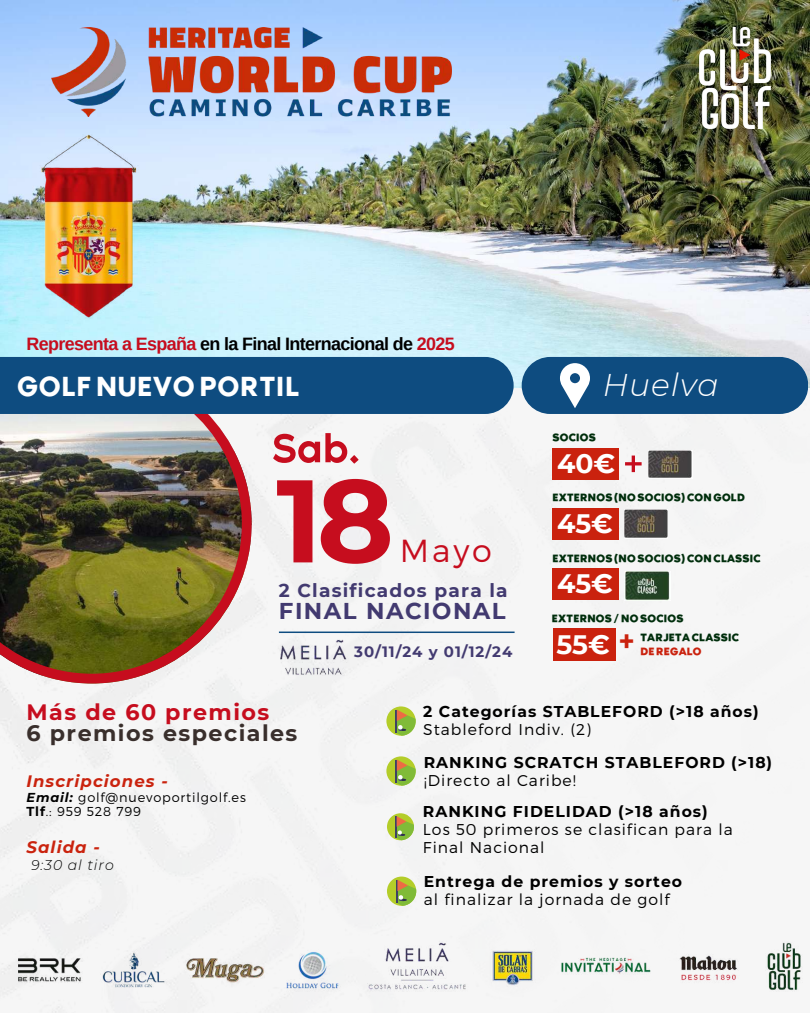
<style>
.page{position:relative;width:810px;height:1013px;background:#fff}
.page>*{position:absolute;margin:0;border:0;box-sizing:border-box;transform-origin:0 0}
.t1{font:700 117.2px "Montserrat";color:#c60d1e}
.t2{font:53.4px "RTL Media Pro Light";color:#c60d1e}
.t3{font:36.1px "RTL Media Pro Regular";letter-spacing:.02em;color:#fff}
.t4{font:300 31.9px "Montserrat";color:#c60d1e}
.t5{font:italic 300 31.4px "Montserrat";letter-spacing:.03em;color:#fff}
.t6{font:700 26.6px "Montserrat";color:#fff}
.t7{font:700 22.9px "Montserrat";letter-spacing:.065em;color:#423a70}
.t8{font:700 22.2px "Montserrat";letter-spacing:.065em;color:#392f2c}
.t9{font:700 22.2px "Montserrat";letter-spacing:.065em;color:#c60d1e}
.t10{font:700 18.6px "Montserrat";letter-spacing:.065em;color:#423a70}
.t11{font:700 17.9px "Arimo";letter-spacing:-.035em;color:#000}
.t12{font:italic 700 16.6px "Montserrat";letter-spacing:.065em;color:#ca230e}
.t13{font:700 15.6px "Montserrat";letter-spacing:.065em;color:#000}
.t14{font:300 15.6px/17.4px "Montserrat";letter-spacing:.065em;color:#000}
.t15{font:700 15px "Montserrat";letter-spacing:.065em;color:#423a70}
.t16{font:italic 300 14.1px "Montserrat";letter-spacing:.065em;color:#000}
.t17{font:13.5px "RTL Media Pro Medium";letter-spacing:.02em;color:#002e0c}
.t18{font:13.5px "RTL Media Pro Medium";letter-spacing:.02em;color:#ca220e}
.t19{font:300 12.9px/14.2px "Montserrat";letter-spacing:.065em;color:#000}
.s1{color:#c60d1e}
.s2{font-family:"RTL Media Pro Light";font-weight:400;font-size:53.4px;color:#c60d1e}
.s3{font-weight:700;font-style:italic}
.s4{font-weight:700}
</style>
<div class="page">
<div style="left:0;top:387px;width:810px;height:612px;background:#f6f6f6"></div>
<img style="left:0;top:0;width:810px;height:387px">
<div style="left:522px;top:357px;width:286px;height:57px;background:#0e4c80;border-radius:28px"></div>
<svg style="left:560px;top:363px;width:30px;height:45px"></svg>
<img style="left:0;top:414px;width:252px;height:269px">
<div style="left:0;top:357px;width:514px;height:57px;background:#0e4c80"></div>
<img style="left:0;top:85px;width:297px;height:279px">
<img style="left:52px;top:28px;width:399px;height:89px">
<div style="left:552px;top:508px;width:67px;height:32px;background:#ca220e"></div>
<div style="left:553px;top:628px;width:63px;height:33px;background:#ca220e"></div>
<img style="left:624px;top:571px;width:47px;height:29px">
<hr style="left:279px;top:631px;width:236px;height:2px;background:#0e4c80">
<svg style="left:386px;top:706px;width:30px;height:29px"></svg>
<svg style="left:387px;top:813px;width:27px;height:27px"></svg>
<svg style="left:387px;top:876px;width:29px;height:18px"></svg>
<svg style="left:386px;top:756px;width:30px;height:29px"></svg>
<img style="left:699px;top:28px;width:72px;height:101px">
<img style="left:266px;top:634px;width:96px;height:42px">
<img style="left:19px;top:894px;width:783px;height:118px">
<img style="left:624px;top:509px;width:44px;height:29px">
<div style="left:552px;top:568px;width:67px;height:32px;background:#ca220e"></div>
<div style="left:552px;top:448px;width:67px;height:31px;background:#ca220e"></div>
<img style="left:649px;top:450px;width:43px;height:28px">
<p class="t11" style="left:26px;top:333px;width:430px"><span class="s1">Representa a España</span> en la Final Internacional de <span class="s1">2025</span></p>
<h3 class="t3" style="left:17px;top:371px;width:284px">GOLFNUEVOPORTIL</h3>
<h3 class="t5" style="left:603px;top:365px;width:117px">Huelva</h3>
<h2 class="t2" style="left:272px;top:425px;width:90px">Sab.</h2>
<h1 class="t1" style="left:276px;top:449px;width:119px">18</h1>
<p class="t10" style="left:279px;top:579px;width:230px">2 Clasificados para la</p>
<h3 class="t4" style="left:400px;top:530px;width:94px">Mayo</h3>
<h3 class="t7" style="left:279px;top:597px;width:228px">FINAL NACIONAL</h3>
<p class="t15" style="left:354px;top:642px;width:160px">30/11/24 y 01/12/24</p>
<p class="t17" style="left:552px;top:432px;width:45px">SOCIOS</p>
<h3 class="t6" style="left:557px;top:447px;width:88px">40€ <span class="s2">+</span></h3>
<p class="t17" style="left:552px;top:492px;width:194px">EXTERNOS(NOSOCIOS)CONGOLD</p>
<h3 class="t6" style="left:557px;top:507px;width:58px">45€</h3>
<p class="t17" style="left:552px;top:552px;width:210px">EXTERNOS(NOSOCIOS)CONCLASSIC</p>
<h3 class="t6" style="left:557px;top:567px;width:58px">45€</h3>
<p class="t17" style="left:552px;top:613px;width:133px">EXTERNOS/NOSOCIOS</p>
<h3 class="t6" style="left:556px;top:628px;width:79px">55€ <sup>+</sup></h3>
<p class="t17" style="left:640px;top:632px;width:100px">TARJETACLASSIC</p>
<p class="t18" style="left:640px;top:645px;width:63px">DEREGALO</p>
<h3 class="t9" style="left:26px;top:698px;width:244px">Más de 60 premios</h3>
<h3 class="t8" style="left:26px;top:719px;width:272px">6 premios especiales</h3>
<p class="t12" style="left:26px;top:770px;width:143px">Inscripciones -</p>
<p class="t19" style="left:26px;top:789px;width:221px"><span class="s3">Email:</span> golf@nuevoportilgolf.es<br><span class="s4">Tlf</span>.: 959 528 799</p>
<p class="t12" style="left:26px;top:836px;width:75px">Salida -</p>
<p class="t16" style="left:31px;top:856px;width:84px">9:30 al tiro</p>
<p class="t13" style="left:423px;top:702px;width:337px">2 Categorías STABLEFORD (&gt;18 años)</p>
<p class="t14" style="left:423px;top:720px;width:169px">Stableford Indiv. (2)</p>
<p class="t13" style="left:424px;top:753px;width:350px">RANKING SCRATCH STABLEFORD (&gt;18)</p>
<p class="t14" style="left:424px;top:771px;width:154px">¡Directo al Caribe!</p>
<p class="t13" style="left:423px;top:802px;width:286px">RANKING FIDELIDAD (&gt;18 años)</p>
<p class="t14" style="left:423px;top:820px;width:311px">Los 50 primeros se clasifican para la<br>Final Nacional</p>
<p class="t13" style="left:424px;top:872px;width:260px">Entrega de premios y sorteo</p>
<p class="t14" style="left:424px;top:890px;width:247px">al finalizar la jornada de golf</p>
</div>
